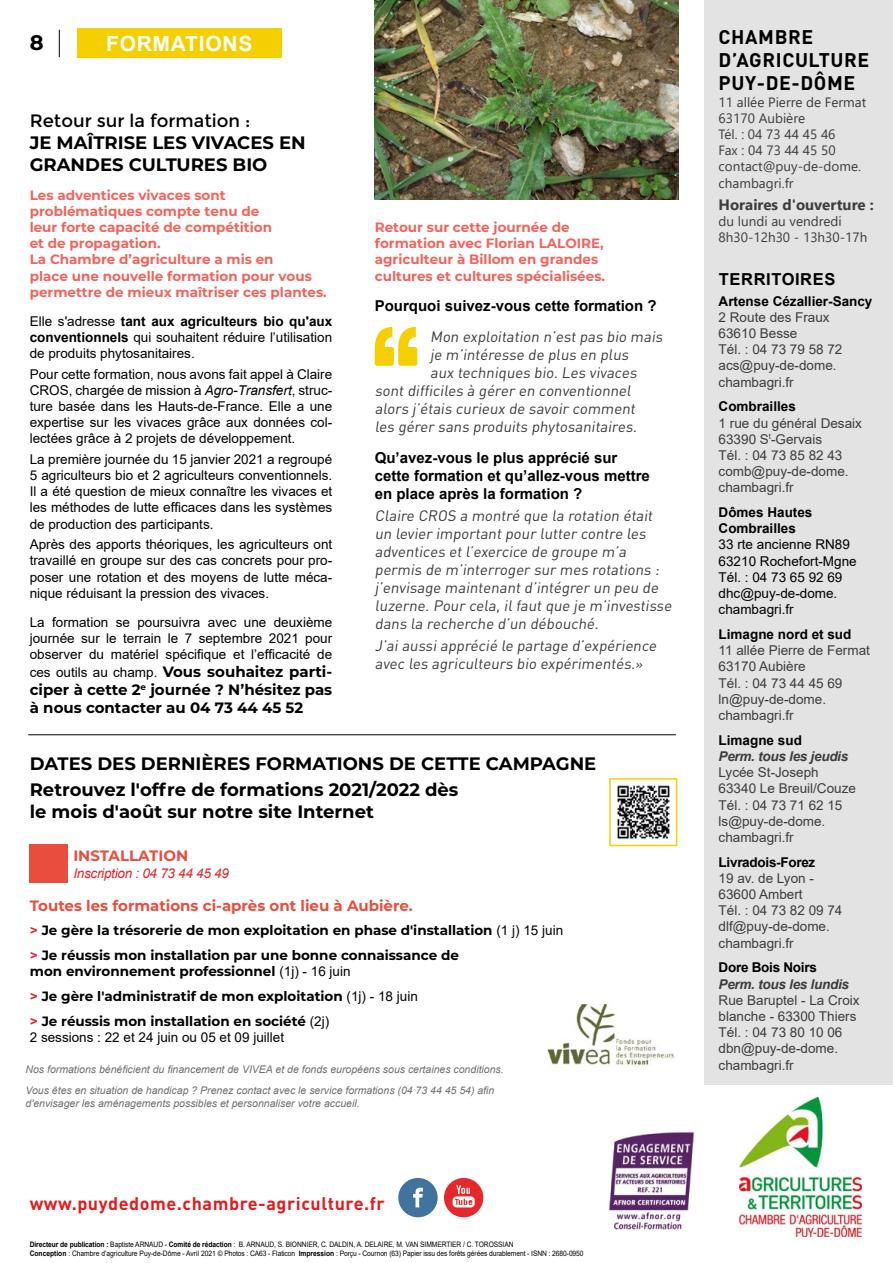
<style>
.page{position:relative;width:893px;height:1263px;background:#fff}
.page>*{position:absolute;margin:0;border:0;box-sizing:border-box;transform-origin:0 0}
.t1{font:700 21px "Arial";letter-spacing:.035em;color:#fff}
.t2{font:700 21px "Montserrat";color:#000}
.t3{font:700 19.5px/23.4px "DIN";letter-spacing:.03em;color:#000}
.t4{font:700 18px/25.8px "Montserrat";color:#000}
.t5{font:700 18px "DIN";letter-spacing:.03em;color:#e41b1b}
.t6{font:18px "Montserrat";color:#000}
.t7{font:700 16.5px "Arial";letter-spacing:.035em;color:#000}
.t8{font:15px/18px "DIN Pro";color:#3c3c3b}
.t9{font:700 15px/18px "Arial";color:#000}
.t10{font:700 15px/18px "Montserrat";color:#000;text-align:justify}
.t11{font:700 15px "Montserrat";color:#e94d3d}
.t12{font:700 15px "Segoe UI";color:#3c3c3b}
.t13{font:13.5px/16.2px "Arial";color:#000;text-align:justify}
.t14{font:13.5px/16.2px "Arial";color:#3c3c3b}
.t15{font:700 13.5px/16.2px "Montserrat";color:#f5625c}
.t16{font:700 13.5px/24.8px "Montserrat";color:#000}
.t17{font:13.5px/16.2px "Segoe UI";color:#3c3c3b}
.t18{font:700 13.5px/16.2px "Arial";color:#000}
.t19{font:italic 700 13.5px "Arial";letter-spacing:-.02em;color:#3c3c3b}
.t20{font:700 13.5px "Arial";letter-spacing:-.02em;color:#000}
.t21{font:italic 13.5px "Arial";letter-spacing:-.02em;color:#e5232a}
.t22{font:italic 10.5px/21.1px "Arial";color:#706f6f}
.t23{font:7.5px/9px "Arial";letter-spacing:-.01em;color:#000;scale:.89 1}
.s1{font-weight:700}
.s2{font-style:italic}
.s3{font-family:"Arial";font-weight:400;font-size:13.5px}
.s4{font-size:13.5px}
.s5{color:#e5252b}
.s6{font-family:"Arial";font-weight:400}
</style>
<div class="page">
<svg style="left:59px;top:30px;width:1px;height:27px"></svg>
<div style="left:704px;top:0;width:189px;height:1084px;background:#e3e3e3"></div>
<img style="left:740px;top:1097px;width:122px;height:139px">
<div style="left:444px;top:1178px;width:39px;height:39px;background:#e6272b;border-radius:50%"></div>
<svg style="left:453px;top:1185px;width:22px;height:22px"></svg>
<div style="left:398px;top:1178px;width:40px;height:39px;background:#40749f;border-radius:50%"></div>
<svg style="left:413px;top:1188px;width:10px;height:19px"></svg>
<img style="left:608px;top:1131px;width:87px;height:99px">
<hr style="left:28px;top:734px;width:648px;height:1px;background:#000">
<img style="left:617px;top:785px;width:53px;height:54px">
<div style="left:609px;top:778px;width:68px;height:68px;border:2px solid #f5cf00"></div>
<div style="left:30px;top:844px;width:38px;height:38px;background:#e94d3d"></div>
<div style="left:77px;top:29px;width:204px;height:29px;background:#f5cf00"></div>
<img style="left:547px;top:1003px;width:127px;height:62px">
<img style="left:374px;top:0;width:304px;height:200px">
<svg style="left:375px;top:327px;width:42px;height:39px"></svg>
<h1 class="t2" style="left:30px;top:27px;width:15px">8</h1>
<h2 class="t3" style="left:719px;top:24px;width:152px">CHAMBRE<br>D’AGRICULTURE<br>PUY-DE-DÔME</h2>
<p class="t17" style="left:719px;top:93px;width:149px">11 allée Pierre de Fermat<br>63170 Aubière<br>Tél. : 04 73 44 45 46<br>Fax : 04 73 44 45 50 contact@puy-de-dome. chambagri.fr</p>
<p class="t12" style="left:719px;top:190px;width:157px">Horaires d'ouverture :</p>
<p class="t17" style="left:719px;top:212px;width:150px">du lundi au vendredi<br>8h30-12h30 - 13h30-17h</p>
<p class="t7" style="left:719px;top:268px;width:118px">TERRITOIRES</p>
<p class="t18" style="left:719px;top:293px;width:155px">Artense Cézallier-Sancy</p>
<p class="t14" style="left:719px;top:309px;width:125px">2 Route des Fraux<br>63610 Besse<br>Tél. : 04 73 79 58 72 acs@puy-de-dome. chambagri.fr</p>
<p class="t18" style="left:719px;top:399px;width:79px">Combrailles</p>
<p class="t14" style="left:719px;top:415px;width:145px">1 rue du général Desaix<br>63390 S<sup>t</sup>-Gervais<br>Tél. : 04 73 85 82 43 comb@puy-de-dome. chambagri.fr</p>
<p class="t18" style="left:719px;top:504px;width:95px">Dômes Hautes<br>Combrailles</p>
<p class="t13" style="left:719px;top:536px;width:140px;text-align:left">33 rte ancienne RN89<br>63210 Rochefort-Mgne<br>Tél. : 04 73 65 92 69 dhc@puy-de-dome. chambagri.fr</p>
<p class="t18" style="left:719px;top:626px;width:134px">Limagne nord et sud</p>
<p class="t14" style="left:719px;top:642px;width:153px">11 allée Pierre de Fermat<br>63170 Aubière<br>Tél. : 04 73 44 45 69 ln@puy-de-dome. chambagri.fr</p>
<p class="t18" style="left:719px;top:732px;width:85px">Limagne sud</p>
<p class="t19" style="left:719px;top:747px;width:131px">Perm. tous les jeudis</p>
<p class="t14" style="left:719px;top:764px;width:139px">Lycée St-Joseph<br>63340 Le Breuil/Couze<br>Tél. : 04 73 71 62 15 ls@puy-de-dome. chambagri.fr</p>
<p class="t20" style="left:719px;top:852px;width:98px">Livradois-Forez</p>
<p class="t14" style="left:719px;top:870px;width:125px">19 av. de Lyon -<br>63600 Ambert<br>Tél. : 04 73 82 09 74 dlf@puy-de-dome. chambagri.fr</p>
<p class="t20" style="left:719px;top:958px;width:100px">Dore Bois Noirs</p>
<p class="t19" style="left:719px;top:975px;width:132px">Perm. tous les lundis</p>
<p class="t14" style="left:719px;top:992px;width:143px">Rue Baruptel - La Croix blanche - 63300 Thiers<br>Tél. : 04 73 80 10 06 dbn@puy-de-dome. chambagri.fr</p>
<h1 class="t1" style="left:106px;top:29px;width:148px">FORMATIONS</h1>
<h3 class="t6" style="left:30px;top:111px;width:222px">Retour sur la formation :</h3>
<h3 class="t4" style="left:30px;top:131px;width:278px;line-height:21.6px">JE MAÎTRISE LES VIVACES EN<br>GRANDES CULTURES BIO</h3>
<p class="t15" style="left:30px;top:186px;width:299px">Les adventices vivaces sont problématiques compte tenu de<br>leur forte capacité de compétition<br>et de propagation.<br>La Chambre d’agriculture a mis en<br>place une nouvelle formation pour vous permettre de mieux maîtriser ces plantes.</p>
<p class="t13" style="left:30px;top:313px;width:304px">Elle s'adresse <span class="s1">tant aux agriculteurs bio qu'aux conventionnels</span> qui souhaitent réduire l’utilisation de produits phytosanitaires.</p>
<p class="t13" style="left:30px;top:366px;width:304px">Pour cette formation, nous avons fait appel à Claire CROS, chargée de mission à <span class="s2">Agro-Transfert</span>, struc&shy;ture basée dans les Hauts-de-France. Elle a une expertise sur les vivaces grâce aux données col&shy;lectées grâce à 2 projets de développement.</p>
<p class="t13" style="left:30px;top:451px;width:304px">La première journée du 15 janvier 2021 a regroupé 5 agriculteurs bio et 2 agriculteurs conventionnels.<br>Il a été question de mieux connaître les vivaces et les méthodes de lutte efficaces dans les systèmes de production des participants.</p>
<p class="t13" style="left:30px;top:536px;width:304px">Après des apports théoriques, les agriculteurs ont travaillé en groupe sur des cas concrets pour pro&shy;poser une rotation et des moyens de lutte méca&shy;nique réduisant la pression des vivaces.</p>
<p class="t13" style="left:30px;top:614px;width:304px">La formation se poursuivra avec une deuxième journée sur le terrain le 7 septembre 2021 pour observer du matériel spécifique et l’efficacité de</p>
<p class="t10" style="left:30px;top:662px;width:304px"><span class="s3">ces outils au champ.</span> Vous souhaitez parti&shy;ciper à cette 2<sup>e</sup> journée ? N’hésitez pas à nous contacter au 04 73 44 45 52</p>
<p class="t15" style="left:375px;top:218px;width:232px">Retour sur cette journée de formation avec Florian LALOIRE, agriculteur à Billom en grandes cultures et cultures spécialisées.</p>
<p class="t9" style="left:375px;top:297px;width:283px">Pourquoi suivez-vous cette formation ?</p>
<p class="t8" style="left:430px;top:327px;width:237px">Mon exploitation n’est pas bio mais</p>
<p class="t8" style="left:430px;top:345px;width:203px">je m’intéresse de plus en plus</p>
<p class="t8" style="left:430px;top:363px;width:211px">aux techniques bio. Les vivaces</p>
<p class="t8" style="left:375px;top:381px;width:260px">sont difficiles à gérer en conventionnel</p>
<p class="t8" style="left:375px;top:399px;width:264px">alors j ’étais curieux de savoir comment</p>
<p class="t8" style="left:375px;top:417px;width:266px">les gérer sans produits phytosanitaires.</p>
<p class="t9" style="left:375px;top:449px;width:277px">Qu’avez-vous le plus apprécié sur cette formation et qu’allez-vous mettre en place après la formation ?</p>
<p class="t8" style="left:375px;top:506px;width:301px">Claire CROS a montré que la rotation était un levier important pour lutter contre les adventices et l’exercice de groupe m’a permis de m’interroger sur mes rotations :<br>j ’envisage maintenant d’intégrer un peu de luzerne. Pour cela, il faut que je m’investisse dans la recherche d’un débouché.</p>
<p class="t8" style="left:375px;top:636px;width:286px">J’ai aussi apprécié le partage d’expérience avec les agriculteurs bio expérimentés.<span class="s4">»</span></p>
<h3 class="t4" style="left:30px;top:750px;width:568px">DATES DES DERNIÈRES FORMATIONS DE CETTE CAMPAGNE<br>Retrouvez l'offre de formations 2021/2022 dès</h3>
<h3 class="t4" style="left:30px;top:797px;width:346px">le mois d'août sur notre site Internet</h3>
<p class="t11" style="left:73px;top:845px;width:116px">INSTALLATION</p>
<p class="t21" style="left:73px;top:864px;width:157px">Inscription : 04 73 44 45 49</p>
<p class="t11" style="left:30px;top:894px;width:385px">Toutes les formations ci-après ont lieu à Aubière.</p>
<p class="t16" style="left:30px;top:917px;width:535px"><span class="s5">&gt;</span> Je gère la trésorerie de mon exploitation en phase d'installation <span class="s6">(1 j) 15 juin </span><span class="s5">&gt;</span> Je réussis mon installation par une bonne connaissance de</p>
<p class="t16" style="left:30px;top:958px;width:390px">mon environnement professionnel <span class="s6">(1j) - 16 juin<br></span><span class="s5">&gt;</span> Je gère l'administratif de mon exploitation <span class="s6">(1j) - 18 juin </span><span class="s5">&gt;</span> Je réussis mon installation en société <span class="s6">(2j)</span></p>
<p class="t13" style="left:30px;top:1029px;width:256px">2 sessions : 22 et 24 juin ou 05 et 09 juillet</p>
<p class="t22" style="left:26px;top:1059px;width:480px">Nos formations bénéficient du financement de VIVEA et de fonds européens sous certaines conditions.<br>Vous êtes en situation de handicap ? Prenez contact avec le service formations (04 73 44 45 54) afin</p>
<p class="t22" style="left:26px;top:1092px;width:336px">d'envisager les aménagements possibles et personnaliser votre accueil.</p>
<h3 class="t5" style="left:30px;top:1192px;width:356px">www.puydedome.chambre-agriculture.fr</h3>
<p class="t23" style="left:30px;top:1240px;width:624px"><span class="s1">Directeur de publication :</span> Baptiste ARNAUD - <span class="s1">Comité de rédaction</span> : B. ARNAUD, S. BIONNIER, C. DALDIN, A. DELAIRE, M. VAN SIMMERTIER / C. TOROSSIAN<br><span class="s1">Conception</span> : Chambre d’agriculture Puy-de-Dôme - Avril 2021 © Photos : CA63 - Flaticon <span class="s1">Impression</span> : Porçu - Cournon (63) Papier issu des forêts gérées durablement - ISNN : 2680-0950</p>
</div>
